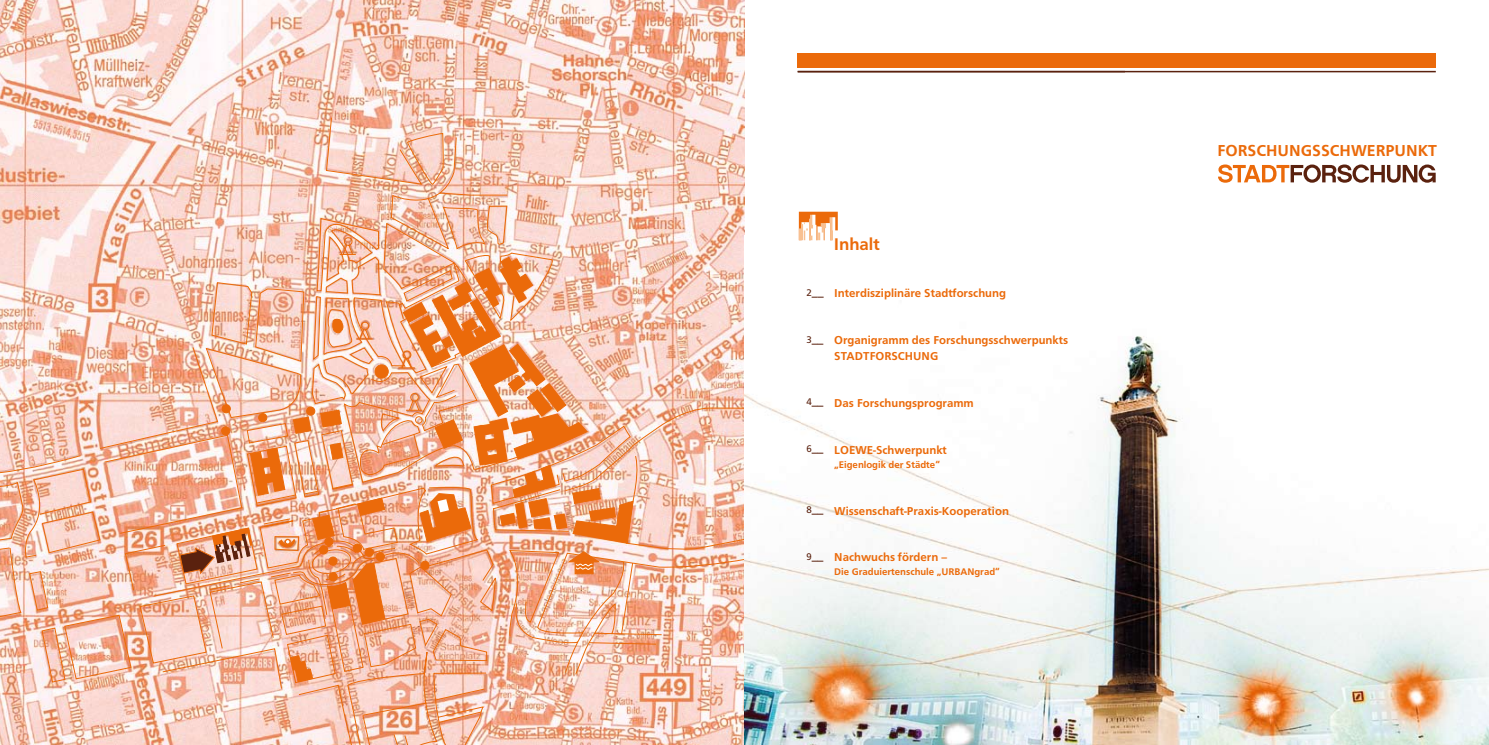
<style>
.page{position:relative;width:1489px;height:745px;background:#fff}
.page>*{position:absolute;margin:0;border:0;box-sizing:border-box;transform-origin:0 0}
.t1{font:500 17.5px "Front Page";color:#eb6a0a}
.t2{font:500 16.38px "Front Page";color:#eb6a0a}
.t3{font:500 11.88px/15.6px "Front Page";color:#eb6a0a}
.t4{font:11.88px "Front Page";color:#5a210e}
.t5{font:500 10px "Front Page";color:#eb6a0a}
.s1{font-size:10px}
</style>
<div class="page">
<div style="left:797px;top:53px;width:638px;height:14px;background:#eb6a0a"></div>
<hr style="left:797px;top:71px;width:638px;height:1px;background:#5a210e">
<svg style="left:1218px;top:164px;width:217px;height:18px"></svg>
<img style="left:0;top:0;width:744px;height:744px">
<svg style="left:124px;top:248px;width:28px;height:98px;background:#f4cec0"></svg>
<svg style="left:209px;top:406px;width:535px;height:338px;background:#f2c9b9"></svg>
<svg style="left:298px;top:132px;width:257px;height:612px;background:#f2c5b2"></svg>
<svg style="left:64px;top:346px;width:218px;height:343px;background:#f2c4b1"></svg>
<svg style="left:634px;top:455px;width:110px;height:220px;background:#f2c7b5"></svg>
<img style="left:744px;top:240px;width:744px;height:504px">
<svg style="left:798px;top:211px;width:39px;height:29px"></svg>
<svg style="left:152px;top:217px;width:482px;height:465px;background:#f1b99d"></svg>
<svg style="left:325px;top:116px;width:98px;height:69px;background:#f3cbba"></svg>
<svg style="left:0;top:454px;width:101px;height:228px;background:#f3c6b2"></svg>
<h1 class="t1" style="left:833px;top:231px;width:48px">Inhalt</h1>
<p class="t4" style="left:806px;top:283px;width:19px"><span class="s1">2</span>__</p>
<p class="t4" style="left:806px;top:329px;width:19px"><span class="s1">3</span>__</p>
<p class="t4" style="left:806px;top:392px;width:19px"><span class="s1">4</span>__</p>
<p class="t4" style="left:806px;top:439px;width:19px"><span class="s1">6</span>__</p>
<p class="t4" style="left:806px;top:500px;width:19px"><span class="s1">8</span>__</p>
<p class="t4" style="left:806px;top:547px;width:19px"><span class="s1">9</span>__</p>
<p class="t3" style="left:834px;top:284px;width:173px">Interdisziplinäre Stadtforschung</p>
<p class="t3" style="left:834px;top:331px;width:235px">Organigramm des Forschungsschwerpunkts<br>STADTFORSCHUNG</p>
<p class="t3" style="left:834px;top:394px;width:141px">Das Forschungsprogramm</p>
<p class="t3" style="left:834px;top:441px;width:114px">LOEWE-Schwerpunkt</p>
<p class="t5" style="left:834px;top:456px;width:107px">„Eigenlogik der Städte“</p>
<p class="t3" style="left:834px;top:501px;width:176px">Wissenschaft-Praxis-Kooperation</p>
<p class="t3" style="left:834px;top:548px;width:115px">Nachwuchs fördern –</p>
<p class="t5" style="left:834px;top:564px;width:167px">Die Graduiertenschule „URBANgrad“</p>
<h2 class="t2" style="left:1217px;top:139px;width:221px">FORSCHUNGSSCHWERPUNKT</h2>
</div>
